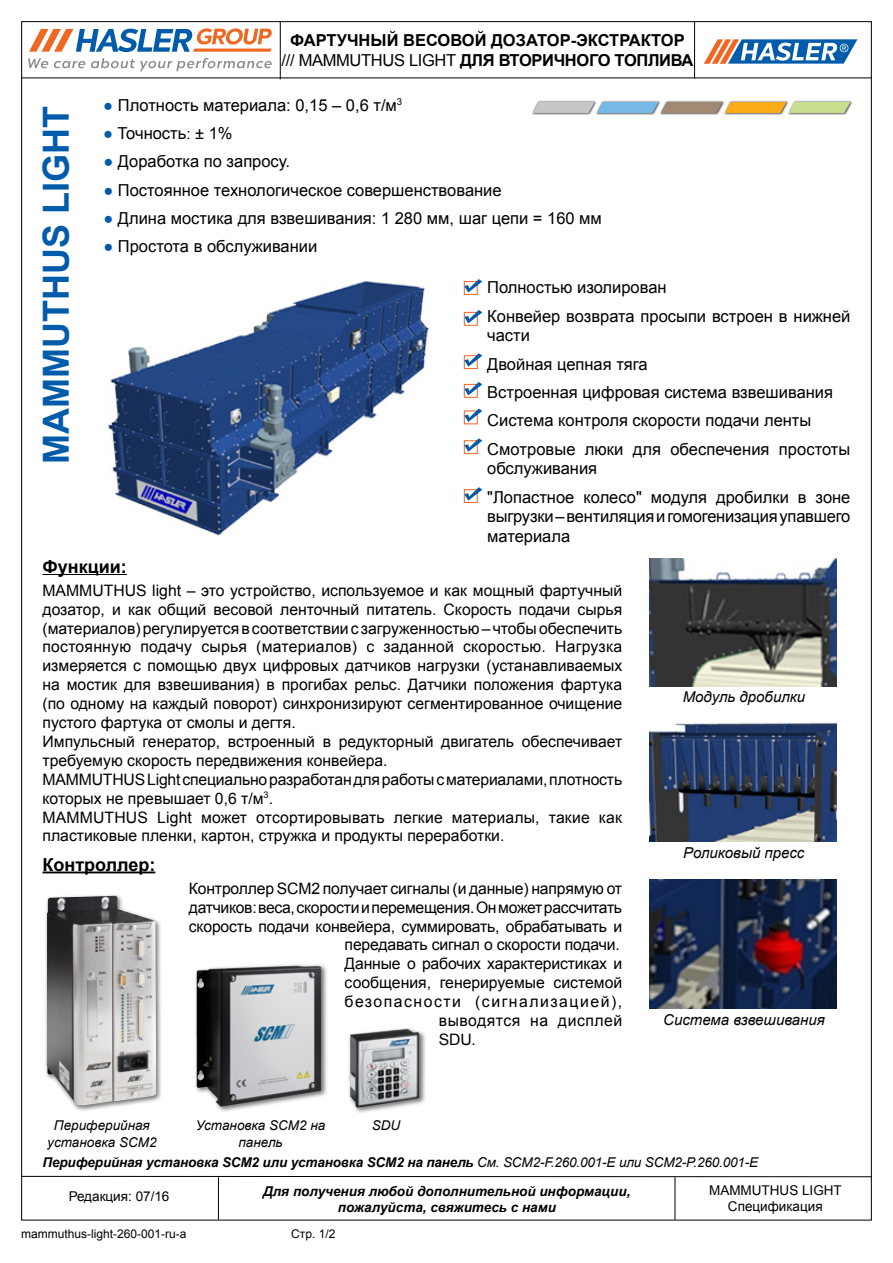
<style>
.page{position:relative;width:893px;height:1263px;background:#fff}
.page>*{position:absolute;margin:0;border:0;box-sizing:border-box;transform-origin:0 0}
.t1{font:700 36px "Arial";color:#005baa}
.t2{font:700 18px "Arial";color:#000}
.t3{font:16.5px/28.3px "Arial";color:#000}
.t4{font:700 16.5px/19.8px "Arial";letter-spacing:-.02em;color:#000;text-align:center}
.t5{font:15.75px/18.9px "Arial";color:#000}
.t6{font:15.75px "Arial";letter-spacing:-.02em;color:#000}
.t7{font:15.75px "Arial";letter-spacing:.095em;color:#000}
.t8{font:15.75px "Arial";letter-spacing:.035em;color:#000}
.t9{font:italic 15px "Arial";color:#000}
.t10{font:italic 700 13.5px/16.2px "Arial";color:#000;text-align:center}
.t11{font:italic 13.5px/16.2px "Arial";color:#000;text-align:center}
.t12{font:13.5px/16.2px "Arial";color:#000;text-align:center}
.t13{font:12px "Arial";color:#000}
.s1{font-weight:400}
.s2{color:#005baa}
.s3{font-size:15px}
</style>
<div class="page">
<hr style="left:21px;top:1176px;width:851px;height:1px;background:#000">
<hr style="left:675px;top:1177px;width:1px;height:43px;background:#000">
<hr style="left:218px;top:1177px;width:1px;height:43px;background:#000">
<hr style="left:21px;top:78px;width:851px;height:1px;background:#000">
<div style="left:531px;top:101px;width:66px;height:14px;background:#000;opacity:.75"></div>
<div style="left:595px;top:101px;width:66px;height:14px;background:#000;opacity:.75"></div>
<div style="left:659px;top:101px;width:66px;height:14px;background:#000;opacity:.75"></div>
<div style="left:723px;top:101px;width:66px;height:14px;background:#000;opacity:.75"></div>
<div style="left:787px;top:101px;width:66px;height:14px;background:#000;opacity:.75"></div>
<svg style="left:533px;top:102px;width:317px;height:11px;background:#bcba96"></svg>
<hr style="left:280px;top:22px;width:1px;height:57px;background:#000">
<svg style="left:28px;top:58px;width:244px;height:13px"></svg>
<svg style="left:29px;top:28px;width:243px;height:24px"></svg>
<hr style="left:694px;top:21px;width:1px;height:58px;background:#000">
<svg style="left:704px;top:39px;width:153px;height:25px"></svg>
<img style="left:106px;top:281px;width:323px;height:255px">
<img style="left:649px;top:558px;width:188px;height:128px">
<img style="left:649px;top:880px;width:188px;height:128px">
<img style="left:649px;top:722px;width:188px;height:120px">
<div style="left:194px;top:963px;width:134px;height:150px;background:#000;opacity:.55"></div>
<img style="left:197px;top:966px;width:124px;height:140px">
<div style="left:347px;top:1026px;width:79px;height:88px;background:#000;opacity:.55"></div>
<img style="left:349px;top:1029px;width:71px;height:79px">
<div style="left:44px;top:893px;width:119px;height:219px;background:#000;opacity:.55"></div>
<img style="left:47px;top:896px;width:109px;height:210px">
<hr style="left:43px;top:574px;width:84px;height:1px;background:#000">
<hr style="left:43px;top:871px;width:112px;height:2px;background:#000">
<div style="left:464px;top:281px;width:14px;height:14px;border:1px solid #f26322"></div>
<svg style="left:464px;top:279px;width:18px;height:13px"></svg>
<div style="left:464px;top:312px;width:14px;height:14px;border:1px solid #f26322"></div>
<svg style="left:464px;top:310px;width:18px;height:13px"></svg>
<div style="left:464px;top:355px;width:14px;height:14px;border:1px solid #f26322"></div>
<svg style="left:464px;top:353px;width:18px;height:14px"></svg>
<div style="left:464px;top:384px;width:14px;height:14px;border:1px solid #f26322"></div>
<svg style="left:464px;top:382px;width:18px;height:13px"></svg>
<svg style="left:464px;top:408px;width:18px;height:14px"></svg>
<div style="left:464px;top:440px;width:14px;height:14px;border:1px solid #f26322"></div>
<svg style="left:464px;top:438px;width:18px;height:14px"></svg>
<div style="left:464px;top:489px;width:14px;height:14px;border:1px solid #f26322"></div>
<svg style="left:464px;top:487px;width:18px;height:14px"></svg>
<h1 class="t1" style="left:32px;top:464px;width:359px;rotate:-90deg">MAMMUTHUS LIGHT</h1>
<p class="t4" style="left:282px;top:31px;width:413px">ФАРТУЧНЫЙ ВЕСОВОЙ ДОЗАТОР-ЭКСТРАКТОР<br><span class="s1">/// MAMMUTHUS LIGHT</span> ДЛЯ ВТОРИЧНОГО ТОПЛИВА</p>
<p class="t3" style="left:103px;top:91px;width:300px"><span class="s2">●</span> Плотность материала: 0,15 – 0,6 т/м<sup>3</sup></p>
<p class="t3" style="left:103px;top:119px;width:131px"><span class="s2">●</span> Точность<span class="s3">:</span> ± 1%</p>
<p class="t3" style="left:103px;top:148px;width:188px"><span class="s2">●</span> Доработка по запросу.</p>
<p class="t3" style="left:103px;top:176px;width:400px"><span class="s2">●</span> Постоянное технологическое совершенствование</p>
<p class="t3" style="left:103px;top:204px;width:500px"><span class="s2">●</span> Длина мостика для взвешивания: 1 280 мм, шаг цепи = 160 мм</p>
<p class="t3" style="left:103px;top:233px;width:216px"><span class="s2">●</span> Простота в обслуживании</p>
<p class="t3" style="left:487px;top:273px;width:365px">Полностью изолирован<br>Конвейер возврата просыпи встроен в нижней</p>
<p class="t3" style="left:487px;top:321px;width:365px">части<br>Двойная цепная тяга<br>Встроенная цифровая система взвешивания<br>Система контроля скорости подачи ленты<br>Смотровые люки для обеспечения простоты</p>
<p class="t3" style="left:487px;top:454px;width:365px">обслуживания<br>"Лопастное колесо" модуля дробилки в зоне</p>
<p class="t3" style="left:487px;top:507px;width:365px;line-height:19.8px">выгрузки – вентиляция и гомогенизация упавшего материала</p>
<p class="t2" style="left:43px;top:554px;width:86px">Функции:</p>
<p class="t5" style="left:43px;top:581px;width:581px">MAMMUTHUS light – это устройство, используемое и как мощный фартучный дозатор, и как общий весовой ленточный питатель. Скорость подачи сырья (материалов) регулируется в соответствии с загруженностью – чтобы обеспечить постоянную подачу сырья (материалов) с заданной скоростью. Нагрузка измеряется с помощью двух цифровых датчиков нагрузки (устанавливаемых на мостик для взвешивания) в прогибах рельс. Датчики положения фартука (по одному на каждый поворот) синхронизируют сегментированное очищение пустого фартука от смолы и дегтя.<br>Импульсный генератор, встроенный в редукторный двигатель обеспечивает требуемую скорость передвижения конвейера.<br>MAMMUTHUS Light специально разработан для работы с материалами, плотность которых не превышает 0,6 т/м<sup>3</sup>.<br>MAMMUTHUS Light может отсортировывать легкие материалы, такие как пластиковые пленки, картон, стружка и продукты переработки.</p>
<p class="t2" style="left:43px;top:852px;width:114px">Контроллер:</p>
<p class="t5" style="left:189px;top:879px;width:435px">Контроллер SCM2 получает сигналы (и данные) напрямую от</p>
<p class="t6" style="left:189px;top:897px;width:435px">датчиков: веса, скорости и перемещения. Он может рассчитать</p>
<p class="t5" style="left:189px;top:917px;width:435px">скорость подачи конвейера, суммировать, обрабатывать и</p>
<p class="t5" style="left:345px;top:936px;width:277px">передавать сигнал о скорости подачи.</p>
<p class="t5" style="left:345px;top:954px;width:279px">Данные о рабочих характеристиках и</p>
<p class="t5" style="left:345px;top:973px;width:279px">сообщения, генерируемые системой</p>
<p class="t7" style="left:345px;top:991px;width:279px">безопасности (сигнализацией),</p>
<p class="t8" style="left:439px;top:1010px;width:185px">выводятся на дисплей</p>
<p class="t5" style="left:439px;top:1030px;width:39px">SDU.</p>
<p class="t9" style="left:683px;top:687px;width:124px">Модуль дробилки</p>
<p class="t9" style="left:683px;top:843px;width:123px">Роликовый пресс</p>
<p class="t9" style="left:663px;top:1010px;width:163px">Система взвешивания</p>
<p class="t11" style="left:47px;top:1118px;width:111px">Периферийная установка SCM2</p>
<p class="t11" style="left:372px;top:1118px;width:30px">SDU</p>
<p class="t10" style="left:43px;top:1154px;width:717px">Периферийная установка SCM2 или установка SCM2 на панель <span class="s1">См. SCM2-F.260.001-E или SCM2-P.260.001-E</span></p>
<p class="t11" style="left:196px;top:1118px;width:131px">Установка SCM2 на панель</p>
<p class="t12" style="left:69px;top:1188px;width:102px">Редакция: 07/16</p>
<p class="t10" style="left:263px;top:1183px;width:369px">Для получения любой дополнительной информации, пожалуйста, свяжитесь с нами</p>
<p class="t13" style="left:21px;top:1225px;width:167px">mammuthus-light-260-001-ru-a</p>
<p class="t13" style="left:291px;top:1225px;width:46px">Стр. 1/2</p>
<p class="t12" style="left:709px;top:1182px;width:134px">MAMMUTHUS LIGHT<br>Спецификация</p>
</div>
